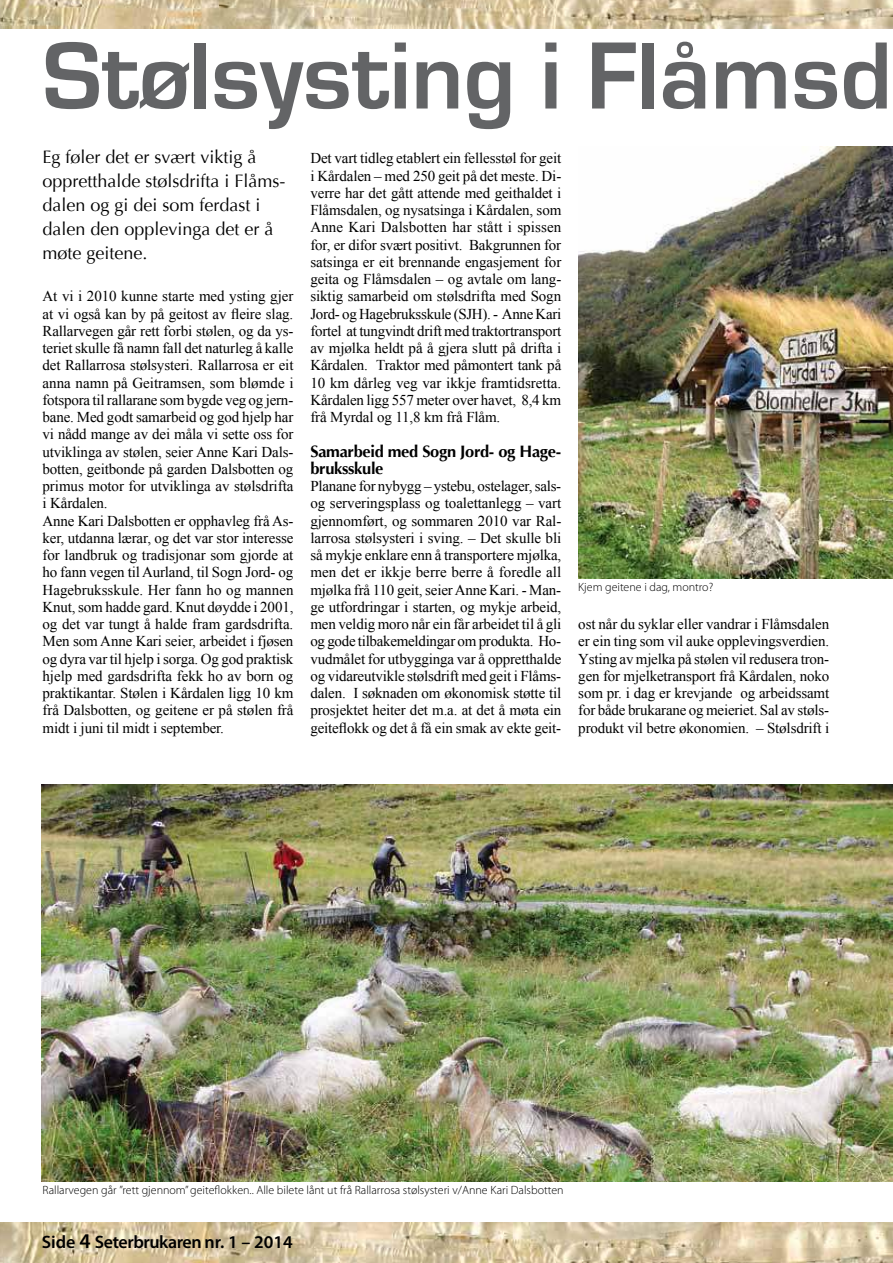
<style>
.page{position:relative;width:893px;height:1263px;background:#fff}
.page>*{position:absolute;margin:0;border:0;box-sizing:border-box;transform-origin:0 0}
.t1{font:700 99px "Eurostile";color:#636466}
.t2{font:18px/24px "Optima";color:#000}
.t3{font:600 18px "Myriad Pro";letter-spacing:-.025em;color:#000}
.t4{font:700 16.5px/17.2px "Optima";letter-spacing:-.02em;color:#000}
.t5{font:15px/17.2px "Times New Roman";letter-spacing:-.01em;color:#000;text-align:justify}
.t6{font:300 12px "Myriad Pro";color:#000}
.s1{font-size:21px}
</style>
<div class="page">
<img style="left:0;top:1222px;width:893px;height:41px">
<img style="left:0;top:0;width:893px;height:28px">
<img style="left:578px;top:147px;width:315px;height:431px">
<img style="left:42px;top:785px;width:851px;height:396px">
<h1 class="t1" style="left:43px;top:42px;width:851px">Stølsysting i Flåmsd</h1>
<p class="t2" style="left:43px;top:145px;width:245px">Eg føler det er svært viktig å oppretthalde stølsdrifta i Flåms&shy;dalen og gi dei som ferdast i dalen den opplevinga det er å møte geitene.</p>
<p class="t5" style="left:43px;top:289px;width:253px;text-align:left">At vi i 2010 kunne starte med ysting gjer at vi også kan by på geitost av 昀氀eire slag.<br>Rallarvegen går rett forbi stølen, og da ys&shy;teriet skulle få namn fall det naturleg å kalle det Rallarrosa stølsysteri. Rallarrosa er eit anna namn på Geitramsen, som blømde i fotspora til rallarane som bygde veg og jern&shy;bane. Med godt samarbeid og god hjelp har vi nådd mange av dei måla vi sette oss for utviklinga av stølen, seier Anne Kari Dals&shy;botten, geitbonde på garden Dalsbotten og primus motor for utviklinga av stølsdrifta i Kårdalen.<br>Anne Kari Dalsbotten er opphavleg frå As&shy;ker, utdanna lærar, og det var stor interesse for landbruk og tradisjonar som gjorde at ho fann vegen til Aurland, til Sogn Jord- og Hagebruksskule. Her fann ho og mannen Knut, som hadde gard. Knut døydde i 2001, og det var tungt å halde fram gardsdrifta.<br>Men som Anne Kari seier, arbeidet i fjøsen og dyra var til hjelp i sorga. Og god praktisk hjelp med gardsdrifta fekk ho av born og praktikantar. Stølen i Kårdalen ligg 10 km frå Dalsbotten, og geitene er på stølen frå midt i juni til midt i september.</p>
<p class="t5" style="left:310px;top:151px;width:252px">Det vart tidleg etablert ein fellesstøl for geit i Kårdalen – med 250 geit på det meste. Di&shy;verre har det gått attende med geithaldet i Flåmsdalen, og nysatsinga i Kårdalen, som Anne Kari Dalsbotten har stått i spissen for, er difor svært positivt. Bakgrunnen for satsinga er eit brennande engasjement for geita og Flåmsdalen – og avtale om lang&shy;siktig samarbeid om stølsdrifta med Sogn Jord- og Hagebruksskule (SJH). - Anne Kari fortel at tungvindt drift med traktortransport av mjølka heldt på å gjera slutt på drifta i Kårdalen. Traktor med påmontert tank på 10 km dårleg veg var ikkje framtidsretta.<br>Kårdalen ligg 557 meter over havet, 8,4 km frå Myrdal og 11,8 km frå Flåm.</p>
<p class="t4" style="left:310px;top:444px;width:252px">Samarbeid med Sogn Jord- og Hage&shy;bruksskule</p>
<p class="t5" style="left:310px;top:479px;width:252px">Planane for nybygg – ystebu, ostelager, sals&shy;og serveringsplass og toalettanlegg – vart gjennomført, og sommaren 2010 var Ral&shy;larrosa stølsysteri i sving. – Det skulle bli så mykje enklare enn å transportere mjølka, men det er ikkje berre berre å foredle all mjølka frå 110 geit, seier Anne Kari. - Man&shy;ge utfordringar i starten, og mykje arbeid, men veldig moro når ein får arbeidet til å gli og gode tilbakemeldingar om produkta. Ho&shy;vudmålet for utbygginga var å oppretthalde og vidareutvikle stølsdrift med geit i Flåms&shy;dalen. I søknaden om økonomisk støtte til prosjektet heiter det m.a. at det å møta ein geite昀氀okk og det å få ein smak av ekte geit-</p>
<p class="t6" style="left:578px;top:580px;width:136px">Kjem geitene i dag, montro?</p>
<p class="t5" style="left:578px;top:617px;width:252px">ost når du syklar eller vandrar i Flåmsdalen er ein ting som vil auke opplevingsverdien.<br>Ysting av mjelka på stølen vil redusera tron&shy;gen for mjelketransport frå Kårdalen, noko som pr. i dag er krevjande og arbeidssamt for både brukarane og meieriet. Sal av støls&shy;produkt vil betre økonomien. – Stølsdrift i</p>
<p class="t6" style="left:43px;top:1183px;width:523px">Rallarvegen går ”rett gjennom” geiteflokken.. Alle bilete lånt ut frå Rallarrosa stølsysteri v/Anne Kari Dalsbotten</p>
<p class="t3" style="left:42px;top:1231px;width:252px">Side <span class="s1">4</span> Seterbrukaren nr. 1 – 2014</p>
</div>
